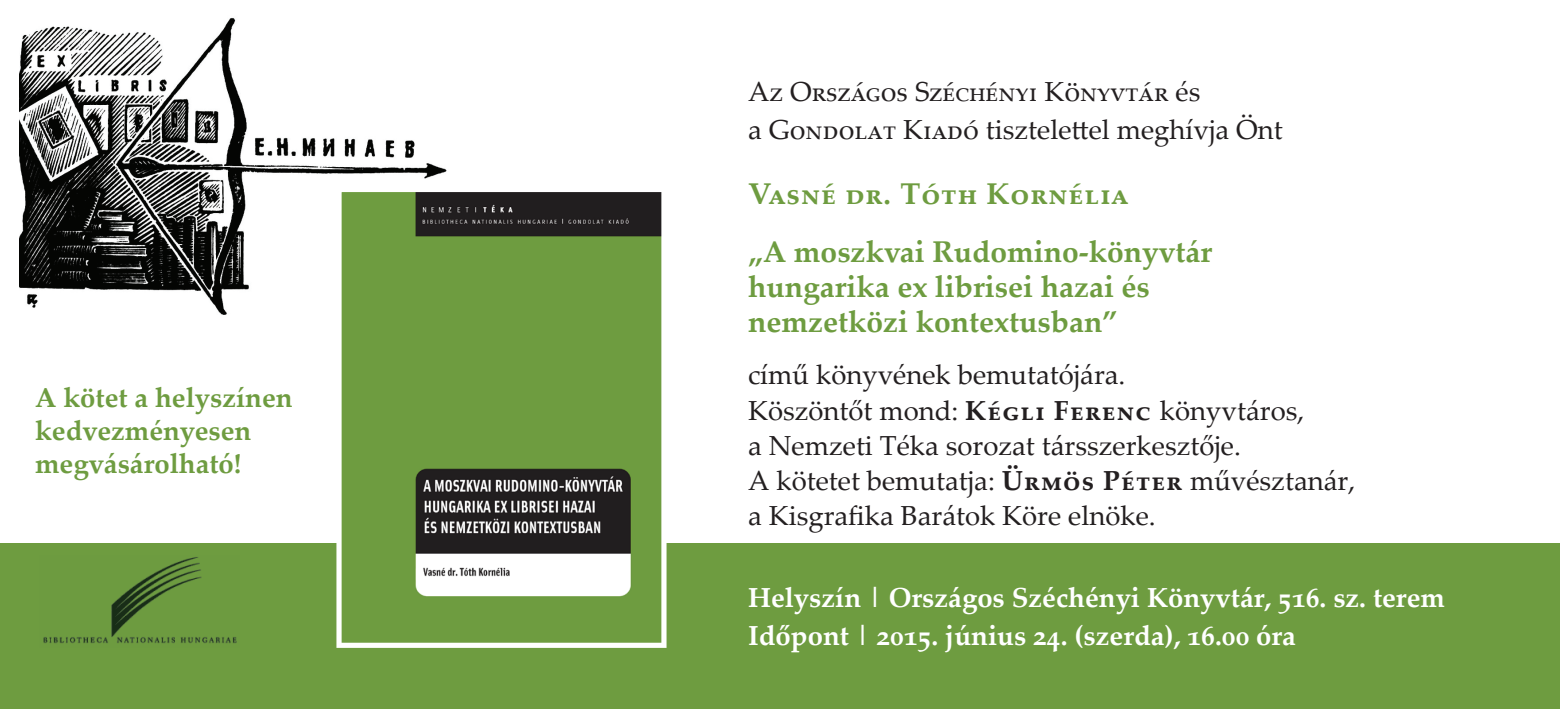
<style>
.page{position:relative;width:1560px;height:709px;background:#fff}
.page>*{position:absolute;margin:0;border:0;box-sizing:border-box;transform-origin:0 0}
.t1{font:700 30px/57.5px "Palatino Linotype";color:#6e9c40}
.t2{font:27.5px/35px "Palatino Linotype";color:#231f20}
.t3{font:700 27.5px/37.5px "Palatino Linotype";color:#fff}
.t4{font:700 27.5px/33px "Palatino Linotype";color:#6e9c40}
.s1{font-weight:700}
</style>
<div class="page">
<img style="left:19px;top:18px;width:428px;height:297px">
<div style="left:0;top:544px;width:1559px;height:165px;background:#6e9c40"></div>
<svg style="left:336px;top:187px;width:330px;height:461px;fill:#6e9c40"></svg>
<img style="left:43px;top:557px;width:194px;height:87px">
<p class="t4" style="left:35px;top:380px;width:259px">A kötet a helyszínen kedvezményesen megvásárolható!</p>
<p class="t2" style="left:748px;top:72px;width:536px;line-height:37.5px">Az ORSZÁGOS SZÉCHÉNYI KÖNYVTÁR és<br>a GONDOLAT KIADÓ tisztelettel meghívja Önt</p>
<p class="t1" style="left:748px;top:164px;width:465px">VASNÉ DR. TÓTH KORNÉLIA<br>„A moszkvai Rudomino-könyvtár</p>
<p class="t1" style="left:748px;top:268px;width:403px;line-height:35px">hungarika ex librisei hazai és nemzetközi kontextusban”</p>
<p class="t2" style="left:748px;top:356px;width:608px">című könyvének bemutatójára.<br>Köszöntőt mond: <span class="s1">KÉGLI FERENC</span> könyvtáros,<br>a Nemzeti Téka sorozat társszerkesztője.<br>A kötetet bemutatja: <span class="s1">ÜRMÖS PÉTER</span> művésztanár, a Kisgrafika Barátok Köre elnöke.</p>
<p class="t3" style="left:748px;top:578px;width:698px">Helyszín | Országos Széchényi Könyvtár, 516. sz. terem<br>Időpont | 2015. június 24. (szerda), 16.00 óra</p>
</div>
